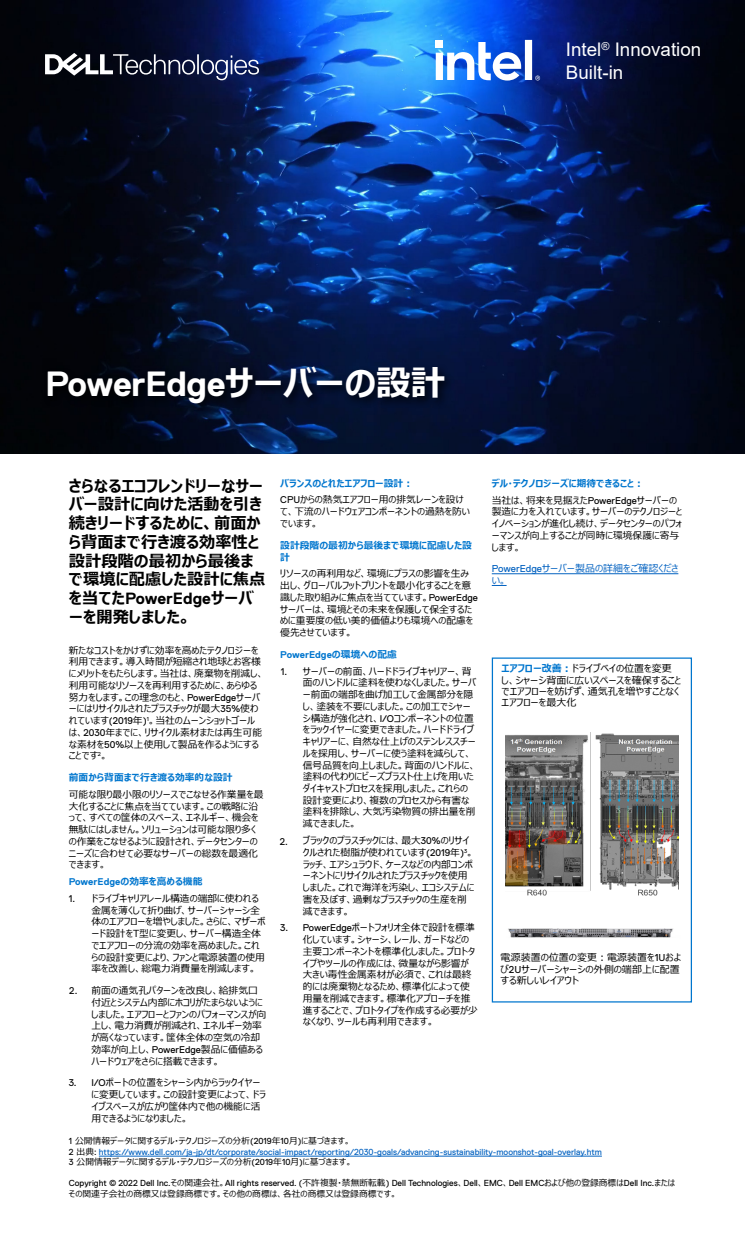
<style>
.page{position:relative;width:745px;height:1250px;background:#fff}
.page>*{position:absolute;margin:0;border:0;box-sizing:border-box;transform-origin:0 0}
.t1{font:700 35px "Dell Replica";letter-spacing:-.015em;color:#fff}
.t2{font:18.75px/22.5px "Arial";color:#fff}
.t3{font:700 16.25px/18.8px "Meiryo UI";color:#000}
.t4{font:700 16.25px "Dell Replica";color:#000}
.t5{font:10px/11.2px "Meiryo UI";color:#000}
.t6{font:10px/11.8px "Meiryo UI";color:#0563c1}
.t7{font:9.75px/11.8px "Meiryo UI";color:#000}
.t8{font:700 9.75px/11.8px "Meiryo UI";color:#0076ce}
.t9{font:700 9.75px/17.1px "Dell Replica";color:#0076ce}
.t10{font:9.75px "Dell Replica";color:#000}
.t11{font:8.75px "Dell Replica";color:#0563c1}
.t12{font:8.75px "Meiryo UI";color:#000}
.t13{font:8.75px "Dell Replica";color:#000}
.s1{font-family:"Meiryo UI"}
.s2{font-family:"Dell Replica"}
.s3{font-weight:400;color:#000}
.s4{font-family:"Meiryo UI";font-weight:400;color:#000}
.s5{font-weight:700;color:#0076ce}
.s6{font-family:"Dell Replica";font-weight:400;color:#000}
.s7{color:#000}
.s8{font-family:"Meiryo UI";color:#000}
</style>
<div class="page">
<img style="left:0;top:0;width:744px;height:453px">
<hr style="left:491px;top:574px;width:50px;height:1px;background:#0563c1">
<hr style="left:541px;top:573px;width:137px;height:1px;background:#0563c1">
<svg style="left:491px;top:585px;width:15px;height:1px"></svg>
<svg style="left:45px;top:53px;width:214px;height:27px"></svg>
<div style="left:44px;top:364px;width:411px;height:51px;background:#000;opacity:.75"></div>
<div style="left:491px;top:658px;width:200px;height:345px;border:1px solid #0076ce"></div>
<img style="left:508px;top:928px;width:165px;height:10px">
<img style="left:505px;top:733px;width:172px;height:163px">
<hr style="left:99px;top:1156px;width:502px;height:1px;background:#0563c1">
<svg style="left:435px;top:40px;width:141px;height:41px"></svg>
<h2 class="t2" style="left:565px;top:38px;width:137px">Intel<sup>®</sup> Innovation<br>Built-in</h2>
<h1 class="t1" style="left:45px;top:365px;width:401px">PowerEdge<span class="s1">サーバーの設計</span></h1>
<h3 class="t3" style="left:69px;top:477px;width:198px">さらなるエコフレンドリーなサーバー設計に向けた活動を引き続きリードするために、前面から背面まで行き渡る効率性と設計段階の最初から最後まで環境に配慮した設計に焦点</h3>
<h3 class="t4" style="left:69px;top:590px;width:186px"><span class="s1">を当てた</span>PowerEdge<span class="s1">サーバ</span></h3>
<h3 class="t3" style="left:69px;top:608px;width:123px">ーを開発しました。</h3>
<p class="t7" style="left:69px;top:645px;width:196px">新たなコストをかけずに効率を高めたテクノロジーを利用できます。導入時間が短縮され地球とお客様にメリットをもたらします。当社は、廃棄物を削減し、利用可能なリソースを再利用するために、あらゆる努力をします。この理念のもと、<span class="s2">PowerEdge</span>サーバーにはリサイクルされたプラスチックが最大<span class="s2">35%</span>使われています<span class="s2">(2019</span>年<span class="s2">)</span><sup>1</sup>。当社のムーンショットゴールは、<span class="s2">2030</span>年までに、リサイクル素材または再生可能な素材を<span class="s2">50%</span>以上使用して製品を作るようにすることです<sup>2</sup>。</p>
<p class="t8" style="left:69px;top:772px;width:165px">前面から背面まで行き渡る効率的な設計</p>
<p class="t7" style="left:69px;top:789px;width:196px">可能な限り最小限のリソースでこなせる作業量を最大化することに焦点を当てています。この戦略に沿って、すべての筐体のスペース、エネルギー、機会を無駄にはしません。ソリューションは可能な限り多くの作業をこなせるように設計され、データセンターのニーズに合わせて必要なサーバーの総数を最適化できます。</p>
<p class="t9" style="left:69px;top:873px;width:135px">PowerEdge<span class="s1">の効率を高める機能<br></span><span class="s3">1.</span><span class="s4">.</span></p>
<p class="t7" style="left:91px;top:893px;width:175px">ドライブキャリアレール構造の端部に使われる金属を薄くして折り曲げ、サーバーシャーシ全体のエアフローを増やしました。さらに、マザーボード設計をT型に変更し、サーバー構造全体でエアフローの分流の効率を高めました。これらの設計変更により、ファンと電源装置の使用率を改善し、総電力消費量を削減します。</p>
<p class="t7" style="left:91px;top:985px;width:176px">前面の通気孔パターンを改良し、給排気口付近とシステム内部にホコリがたまらないようにしました。エアフローとファンのパフォーマンスが向上し、電力消費が削減され、エネルギー効率が高くなっています。筐体全体の空気の冷却効率が向上し、<span class="s2">PowerEdge</span>製品に価値あるハードウェアをさらに搭載できます。</p>
<p class="t7" style="left:91px;top:1077px;width:176px;text-indent:-23px"><span class="s2">3. I/O</span>ポートの位置をシャーシ内からラックイヤーに変更しています。この設計変更によって、ドライブスペースが広がり筐体内で他の機能に活用できるようになりました。</p>
<p class="t10" style="left:69px;top:985px;width:10px">2.</p>
<p class="t7" style="left:280px;top:475px;width:185px;line-height:16.8px"><span class="s5">バランスのとれたエアフロー設計：<br></span><span class="s2">CPU</span>からの熱気エアフロー用の排気レーンを設け</p>
<p class="t7" style="left:280px;top:506px;width:191px">て、下流のハードウェアコンポーネントの過熱を防いでいます。</p>
<p class="t8" style="left:280px;top:540px;width:193px">設計段階の最初から最後まで環境に配慮した設計</p>
<p class="t7" style="left:280px;top:568px;width:199px">リソースの再利用など、環境にプラスの影響を生み出し、グローバルフットプリントを最小化することを意識した取り組みに焦点を当てています。<span class="s2">PowerEdge</span>サーバーは、環境とその未来を保護して保全するために重要度の低い美的価値よりも環境への配慮を優先させています。</p>
<p class="t9" style="left:280px;top:646px;width:118px">PowerEdge<span class="s1">の環境への配慮<br></span><span class="s3">1.</span><span class="s4">.</span></p>
<p class="t7" style="left:302px;top:666px;width:175px">サーバーの前面、ハードドライブキャリアー、背面のハンドルに塗料を使わなくしました。サーバー前面の端部を曲げ加工して金属部分を隠し、塗装を不要にしました。この加工でシャーシ構造が強化され、<span class="s2">I/O</span>コンポーネントの位置をラックイヤーに変更できました。ハードドライブキャリアーに、自然な仕上げのステンレススチールを採用し、サーバーに使う塗料を減らして、信号品質を向上しました。背面のハンドルに、塗料の代わりにビーズブラスト仕上げを用いたダイキャストプロセスを採用しました。これらの設計変更により、複数のプロセスから有害な塗料を排除し、大気汚染物質の排出量を削減できました。</p>
<p class="t7" style="left:302px;top:835px;width:173px">ブラックのプラスチックには、最大<span class="s2">30%</span>のリサイクルされた樹脂が使われています<span class="s2">(2019</span>年<span class="s2">)</span><sup>3</sup>。ラッチ、エアシュラウド、ケースなどの内部コンポーネントにリサイクルされたプラスチックを使用しました。これで海洋を汚染し、エコシステムに害を及ぼす、過剰なプラスチックの生産を削減できます。</p>
<p class="t7" style="left:302px;top:922px;width:176px;text-indent:-23px"><span class="s2">3. PowerEdge</span>ポートフォリオ全体で設計を標準化しています。シャーシ、レール、ガードなどの主要コンポーネントを標準化しました。プロトタイプやツールの作成には、微量ながら影響が大きい毒性金属素材が必須で、これは最終的には廃棄物となるため、標準化によって使用量を削減できます。標準化アプローチを推進することで、プロトタイプを作成する必要が少なくなり、ツールも再利用できます。</p>
<p class="t10" style="left:280px;top:836px;width:10px">2.</p>
<p class="t8" style="left:491px;top:475px;width:187px;line-height:16.8px">デル・テクノロジーズに期待できること：<br><span class="s3">当社は、将来を見据えた</span><span class="s6">PowerEdge</span><span class="s3">サーバーの</span></p>
<p class="t7" style="left:491px;top:506px;width:192px">製造に力を入れています。サーバーのテクノロジーとイノベーションが進化し続け、データセンターのパフォーマンスが向上することが同時に環境保護に寄与します。</p>
<p class="t6" style="left:491px;top:563px;width:188px"><span class="s2">PowerEdge</span>サーバー製品の詳細をご確認ください。</p>
<p class="t5" style="left:501px;top:664px;width:181px"><span class="s5">エアフロー改善：</span>ドライブベイの位置を変更し、シャーシ背面に広いスペースを確保することでエアフローを妨げず、通気孔を増やすことなくエアフローを最大化</p>
<p class="t5" style="left:500px;top:953px;width:182px">電源装置の位置の変更：電源装置を<span class="s2">1U</span>および<span class="s2">2U</span>サーバーシャーシの外側の端部上に配置する新しいレイアウト</p>
<p class="t12" style="left:69px;top:1135px;width:283px"><span class="s2">1</span> 公開情報データに関するデル・テクノロジーズの分析<span class="s2">(2019</span>年<span class="s2">10</span>月<span class="s2">)</span>に基づきます。</p>
<p class="t11" style="left:69px;top:1147px;width:534px"><span class="s7">2</span> <span class="s8">出典</span><span class="s7">:</span> https://www.dell.com/ja-jp/dt/corporate/social-impact/reporting/2030-goals/advancing-sustainability-moonshot-goal-overlay.htm</p>
<p class="t12" style="left:69px;top:1156px;width:285px"><span class="s2">3</span> 公開情報データに関するデル・テクノロジーズの分析<span class="s2">(2019</span>年<span class="s2">10</span>月<span class="s2">)</span>に基づきます。</p>
<p class="t13" style="left:69px;top:1178px;width:607px">Copyright © 2022 Dell Inc.<span class="s1">その関連会社。</span>All rights reserved. (<span class="s1">不許複製・禁無断転載</span>) Dell Technologies<span class="s1">、</span>Dell<span class="s1">、</span>EMC<span class="s1">、</span>Dell EMC<span class="s1">および他の登録商標は</span>Dell Inc.<span class="s1">または</span></p>
<p class="t12" style="left:69px;top:1188px;width:329px">その関連子会社の商標又は登録商標です。その他の商標は、各社の商標又は登録商標です。</p>
</div>
